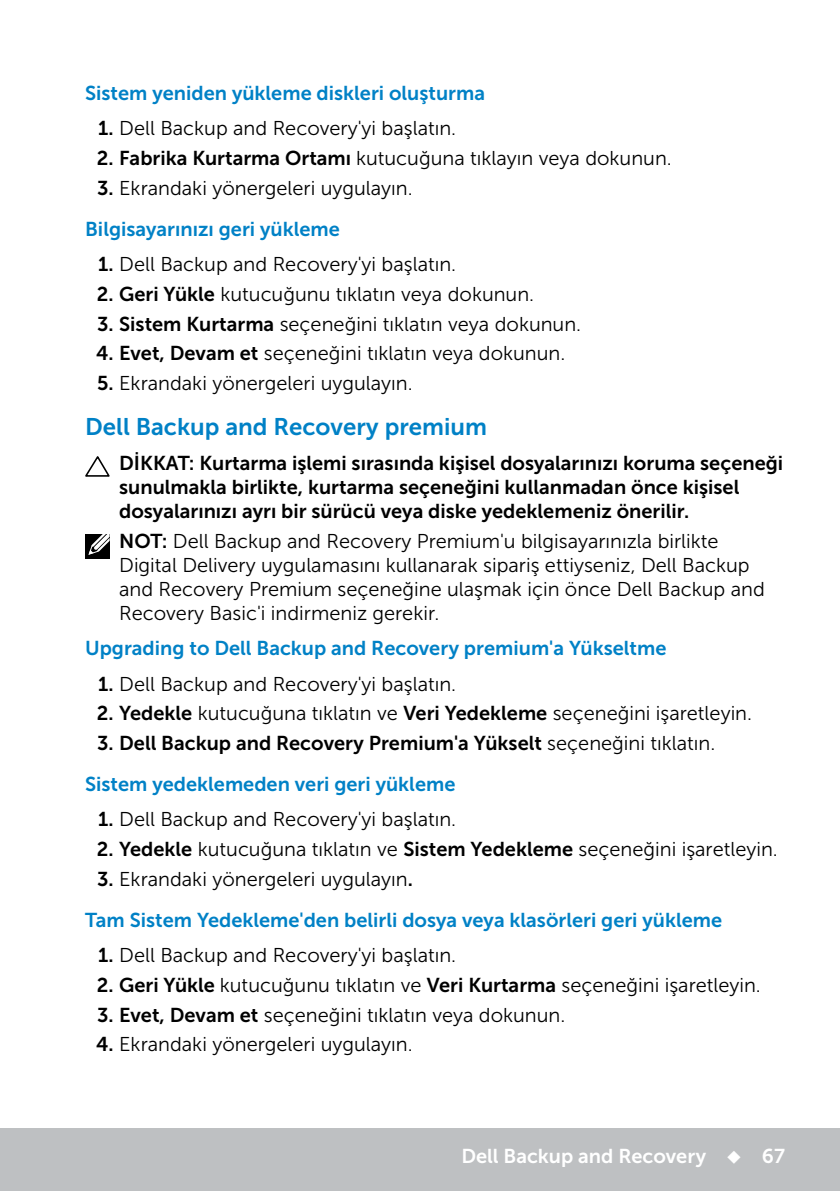
<style>
.page{position:relative;width:840px;height:1191px;background:#fff}
.page>*{position:absolute;margin:0;border:0;box-sizing:border-box;transform-origin:0 0}
.Head2{font:24px "Museo Sans For Dell 700";color:#0081c6}
.Note{font:20px/24px "Museo Sans For Dell 300";color:#000}
.Caution{font:20px/24px "Museo Sans For Dell 700";color:#000}
.Head3{font:20px "Museo Sans For Dell 700";color:#0081c6}
.t1{font:20px "Museo Sans For Dell 700";color:#fff}
.s1{font-family:"Museo Sans For Dell 700"}
.s2{font-family:"Museo Sans For Dell 300"}
</style>
<div class="page">
<div style="left:0;top:1128px;width:839px;height:63px;background:#bec0c2"></div>
<svg style="left:85px;top:456px;width:25px;height:21px"></svg>
<div style="left:85px;top:534px;width:24px;height:24px;background:#000"></div>
<svg style="left:88px;top:534px;width:22px;height:21px"></svg>
<p class="Head3" style="left:85px;top:82px;width:401px">Sistem yeniden yükleme diskleri oluşturma</p>
<p class="Note" style="left:98px;top:117px;width:359px"><span class="s1">1.</span> Dell Backup and Recovery'yi başlatın.</p>
<p class="Note" style="left:97px;top:146px;width:576px"><span class="s1">2. Fabrika Kurtarma Ortamı</span> kutucuğuna tıklayın veya dokunun.</p>
<p class="Note" style="left:97px;top:176px;width:317px"><span class="s1">3.</span> Ekrandaki yönergeleri uygulayın.</p>
<p class="Head3" style="left:85px;top:218px;width:256px">Bilgisayarınızı geri yükleme</p>
<p class="Note" style="left:98px;top:252px;width:359px"><span class="s1">1.</span> Dell Backup and Recovery'yi başlatın.</p>
<p class="Note" style="left:97px;top:282px;width:439px"><span class="s1">2. Geri Yükle</span> kutucuğunu tıklatın veya dokunun.</p>
<p class="Note" style="left:97px;top:312px;width:485px"><span class="s1">3. Sistem Kurtarma</span> seçeneğini tıklatın veya dokunun.</p>
<p class="Note" style="left:96px;top:341px;width:470px"><span class="s1">4. Evet, Devam et</span> seçeneğini tıklatın veya dokunun.</p>
<p class="Note" style="left:97px;top:371px;width:317px"><span class="s1">5.</span> Ekrandaki yönergeleri uygulayın.</p>
<p class="Head2" style="left:85px;top:413px;width:403px">Dell Backup and Recovery premium</p>
<p class="Caution" style="left:119px;top:451px;width:665px">DİKKAT: Kurtarma işlemi sırasında kişisel dosyalarınızı koruma seçeneği sunulmakla birlikte, kurtarma seçeneğini kullanmadan önce kişisel dosyalarınızı ayrı bir sürücü veya diske yedeklemeniz önerilir.</p>
<p class="Note" style="left:119px;top:529px;width:646px"><span class="s1">NOT:</span> Dell Backup and Recovery Premium'u bilgisayarınızla birlikte Digital Delivery uygulamasını kullanarak sipariş ettiyseniz, Dell Backup and Recovery Premium seçeneğine ulaşmak için önce Dell Backup and Recovery Basic'i indirmeniz gerekir.</p>
<p class="Head3" style="left:85px;top:637px;width:582px">Upgrading to Dell Backup and Recovery premium'a Yükseltme</p>
<p class="Note" style="left:98px;top:672px;width:359px"><span class="s1">1.</span> Dell Backup and Recovery'yi başlatın.</p>
<p class="Note" style="left:97px;top:701px;width:656px"><span class="s1">2. Yedekle</span> kutucuğuna tıklatın ve <span class="s1">Veri Yedekleme</span> seçeneğini işaretleyin.</p>
<p class="Caution" style="left:97px;top:731px;width:619px">3. Dell Backup and Recovery Premium'a Yükselt <span class="s2">seçeneğini tıklatın.</span></p>
<p class="Head3" style="left:85px;top:773px;width:371px">Sistem yedeklemeden veri geri yükleme</p>
<p class="Note" style="left:98px;top:807px;width:359px"><span class="s1">1.</span> Dell Backup and Recovery'yi başlatın.</p>
<p class="Note" style="left:97px;top:837px;width:682px"><span class="s1">2. Yedekle</span> kutucuğuna tıklatın ve <span class="s1">Sistem Yedekleme</span> seçeneğini işaretleyin.</p>
<p class="Note" style="left:97px;top:867px;width:317px"><span class="s1">3.</span> Ekrandaki yönergeleri uygulayın<span class="s1">.</span></p>
<p class="Head3" style="left:85px;top:908px;width:638px">Tam Sistem Yedekleme'den belirli dosya veya klasörleri geri yükleme</p>
<p class="Note" style="left:98px;top:943px;width:359px"><span class="s1">1.</span> Dell Backup and Recovery'yi başlatın.</p>
<p class="Note" style="left:97px;top:973px;width:665px"><span class="s1">2. Geri Yükle</span> kutucuğunu tıklatın ve <span class="s1">Veri Kurtarma</span> seçeneğini işaretleyin.</p>
<p class="Note" style="left:97px;top:1002px;width:469px"><span class="s1">3. Evet, Devam et</span> seçeneğini tıklatın veya dokunun.</p>
<p class="Note" style="left:96px;top:1032px;width:318px"><span class="s1">4.</span> Ekrandaki yönergeleri uygulayın.</p>
<p class="t1" style="left:461px;top:1144px;width:325px">Dell Backup and Recovery ◆ 67</p>
</div>
